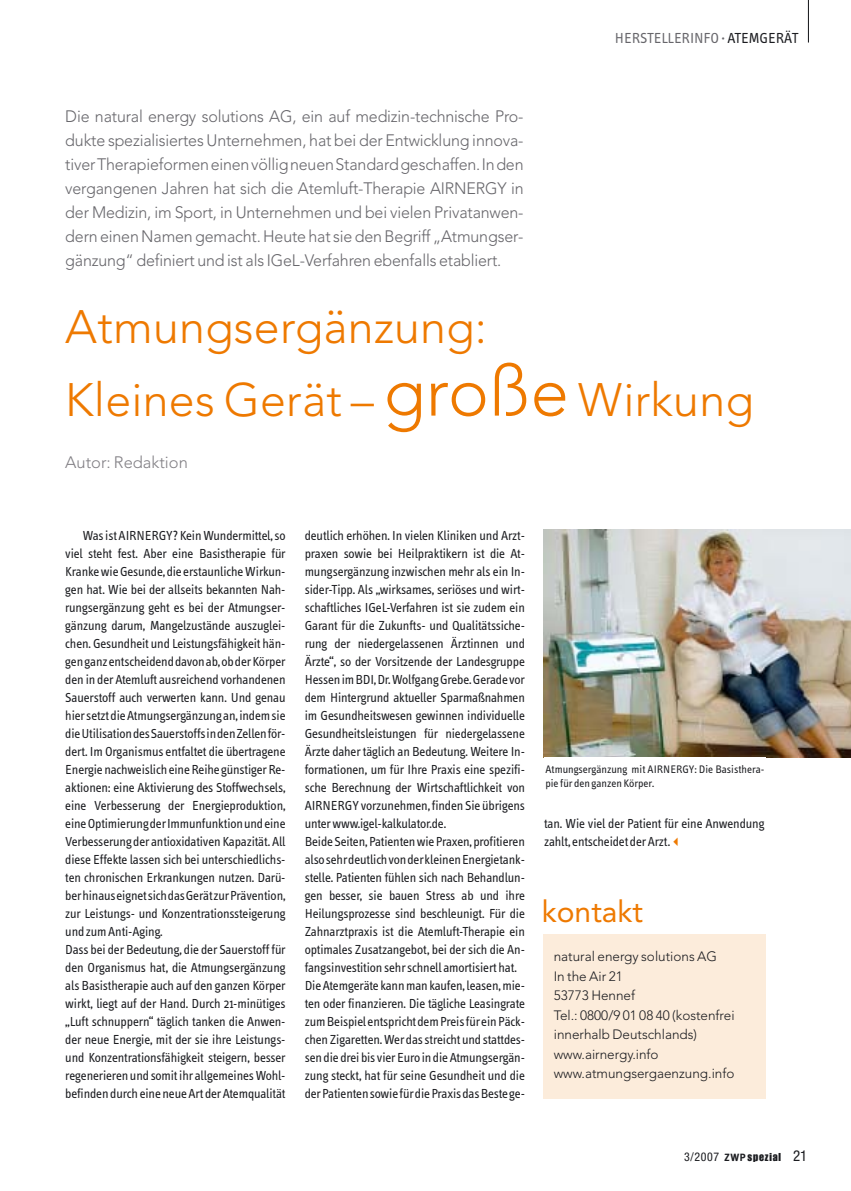
<style>
.page{position:relative;width:851px;height:1191px;background:#fff}
.page>*{position:absolute;margin:0;border:0;box-sizing:border-box;transform-origin:0 0}
.t1{font:300 46.5px/72.8px "Avenir";letter-spacing:.005em;color:#ee7900}
.t2{font:30px "Avenir";color:#ee7900}
.t3{font:300 16.5px/24px "Avenir";letter-spacing:-.01em;color:#67666b;text-align:justify}
.t4{font:300 16.5px "Avenir";color:#817f84}
.t5{font:15px "Info Text";color:#67666b}
.t6{font:13.5px/18px "Info Text";letter-spacing:-.01em;color:#1b1c20}
.t7{font:300 13.5px/19.5px "Avenir";color:#1b1c20}
.t8{font:11.25px/13.5px "Info Text";color:#1b1c20}
.t9{font:11.25px "Impact";letter-spacing:.075em;color:#1b1c20}
.s1{color:#1b1c20}
.s2{font-size:69px}
.s3{font-family:"Helvetica Neue";font-stretch:condensed;font-size:12px}
.s4{font-family:"Meta";font-weight:700;font-size:10.5px}
.s5{font-family:"Helvetica Neue";font-stretch:condensed;font-size:15px}
</style>
<div class="page">
<hr style="left:807px;top:0;width:1px;height:43px;background:#1b1c20">
<div style="left:543px;top:933px;width:222px;height:165px;background:#fcecdb"></div>
<img style="left:543px;top:529px;width:307px;height:228px">
<p class="t5" style="left:614px;top:32px;width:185px">HERSTELLERINFO · <span class="s1">ATEMGERÄT</span></p>
<p class="t3" style="left:65px;top:106px;width:460px">Die natural energy solutions AG, ein auf medizin-technische Pro&shy;dukte spezialisiertes Unternehmen, hat bei der Entwicklung innova&shy;tiver Therapieformen einen völlig neuen Standard geschaffen. In den vergangenen Jahren hat sich die Atemluft-Therapie AIRNERGY in der Medizin, im Sport, in Unternehmen und bei vielen Privatanwen&shy;dern einen Namen gemacht. Heute hat sie den Begriff „Atmungser&shy;gänzung“ definiert und ist als IGeL-Verfahren ebenfalls etabliert.</p>
<h1 class="t1" style="left:65px;top:294px;width:690px">Atmungsergänzung:<br>Kleines Gerät – <span class="s2">große</span> Wirkung</h1>
<p class="t4" style="left:65px;top:456px;width:124px">Autor: Redaktion</p>
<p class="t6" style="left:65px;top:528px;width:222px;text-indent:17px">Was ist AIRNERGY? Kein Wundermittel, so viel steht fest. Aber eine Basistherapie für Kranke wie Gesunde, die erstaunliche Wirkun&shy;gen hat. Wie bei der allseits bekannten Nah&shy;rungsergänzung geht es bei der Atmungser&shy;gänzung darum, Mangelzustände auszuglei&shy;chen. Gesundheit und Leistungsfähigkeit hän&shy;gen ganz entscheidend davon ab, ob der Körper den in der Atemluft ausreichend vorhandenen Sauerstoff auch verwerten kann. Und genau hier setzt die Atmungsergänzung an, indem sie die Utilisation des Sauerstoffs in den Zellen för&shy;dert. Im Organismus entfaltet die übertragene Energie nachweislich eine Reihe günstiger Re&shy;aktionen: eine Aktivierung des Stoffwechsels, eine Verbesserung der Energieproduktion, eine Optimierung der Immunfunktion und eine Verbesserung der antioxidativen Kapazität. All diese Effekte lassen sich bei unterschiedlichs&shy;ten chronischen Erkrankungen nutzen. Darü&shy;ber hinaus eignet sich das Gerät zur Prävention, zur Leistungs- und Konzentrationssteigerung und zum Anti-Aging.<br>Dass bei der Bedeutung, die der Sauerstoff für den Organismus hat, die Atmungsergänzung als Basistherapie auch auf den ganzen Körper wirkt, liegt auf der Hand. Durch 21-minütiges „Luft schnuppern“ täglich tanken die Anwen&shy;der neue Energie, mit der sie ihre Leistungs&shy;und Konzentrationsfähigkeit steigern, besser regenerieren und somit ihr allgemeines Wohl&shy;befinden durch eine neue Art der Atemqualität</p>
<p class="t6" style="left:305px;top:528px;width:222px">deutlich erhöhen. In vielen Kliniken und Arzt&shy;praxen sowie bei Heilpraktikern ist die At&shy;mungsergänzung inzwischen mehr als ein In&shy;sider-Tipp. Als „wirksames, seriöses und wirt&shy;schaftliches IGeL-Verfahren ist sie zudem ein Garant für die Zukunfts- und Qualitätssiche&shy;rung der niedergelassenen Ärztinnen und Ärzte“, so der Vorsitzende der Landesgruppe Hessen im BDI, Dr. Wolfgang Grebe. Gerade vor dem Hintergrund aktueller Sparmaßnahmen im Gesundheitswesen gewinnen individuelle Gesundheitsleistungen für niedergelassene Ärzte daher täglich an Bedeutung. Weitere In&shy;formationen, um für Ihre Praxis eine spezifi&shy;sche Berechnung der Wirtschaftlichkeit von AIRNERGY vorzunehmen, finden Sie übrigens unter www.igel-kalkulator.de.<br>Beide Seiten, Patienten wie Praxen, profitieren also sehr deutlich von der kleinen Energietank&shy;stelle. Patienten fühlen sich nach Behandlun&shy;gen besser, sie bauen Stress ab und ihre Heilungsprozesse sind beschleunigt. Für die Zahnarztpraxis ist die Atemluft-Therapie ein optimales Zusatzangebot, bei der sich die An&shy;fangsinvestition sehr schnell amortisiert hat.<br>Die Atemgeräte kann man kaufen, leasen, mie&shy;ten oder finanzieren. Die tägliche Leasingrate zum Beispiel entspricht dem Preis für ein Päck&shy;chen Zigaretten. Wer das streicht und stattdes&shy;sen die drei bis vier Euro in die Atmungsergän&shy;zung steckt, hat für seine Gesundheit und die der Patienten sowie für die Praxis das Beste ge-</p>
<p class="t8" style="left:545px;top:763px;width:220px">Atmungsergänzung mit AIRNERGY: Die Basisthera&shy;pie für den ganzen Körper.</p>
<p class="t6" style="left:544px;top:816px;width:222px">tan. Wie viel der Patient für eine Anwendung zahlt, entscheidet der Arzt.</p>
<h2 class="t2" style="left:541px;top:899px;width:103px">kontakt</h2>
<p class="t7" style="left:553px;top:947px;width:182px">natural energy solutions AG<br>In the Air 21<br>53773 Hennef<br>Tel.: 0800/9 01 08 40 (kostenfrei innerhalb Deutschlands) www.airnergy.info www.atmungsergaenzung.info</p>
<p class="t9" style="left:684px;top:1152px;width:125px"><span class="s3">3/2007</span> <span class="s4">ZWP</span>spezial <span class="s5">21</span></p>
</div>
